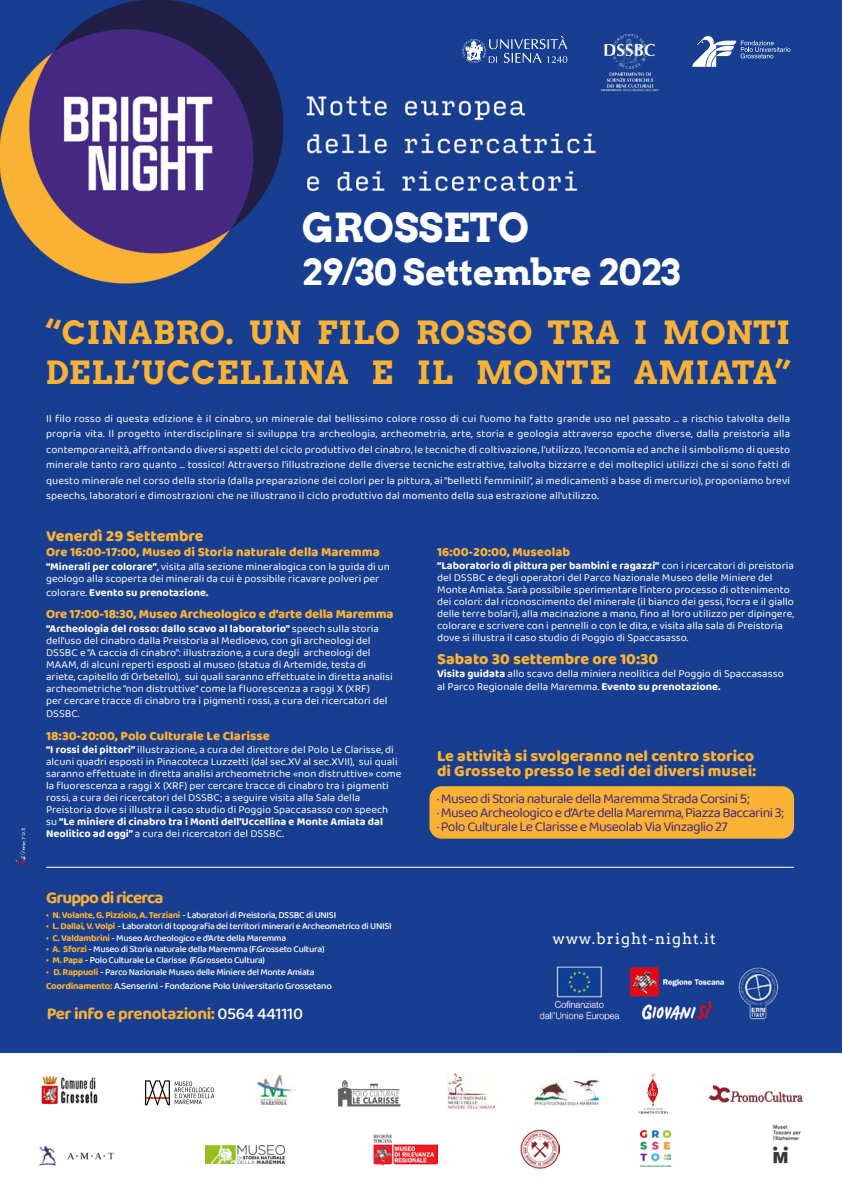
<style>
.page{position:relative;width:842px;height:1191px;background:#fff}
.page>*{position:absolute;margin:0;border:0;box-sizing:border-box;transform-origin:0 0}
.t1{font:700 40px "Arvo";color:#fff}
.t2{font:700 36px "Arvo";letter-spacing:-.01em;color:#fff}
.t3{font:700 32px/39.7px "Arvo";letter-spacing:.03em;color:#f9b234}
.t4{font:700 17px "Baloo 2";letter-spacing:-.04em;color:#f9b234}
.t5{font:800 16.1px/14.9px "Baloo 2";color:#f9b234}
.t6{font:800 16px "Baloo 2";color:#f9b234}
.t7{font:15.1px "Arvo";letter-spacing:.075em;color:#fff}
.t8{font:14px/14px "Baloo 2";letter-spacing:-.04em;color:#452882}
.t9{font:800 13px "Baloo 2";color:#f9b234}
.t10{font:11px/12px "Baloo 2";color:#fff}
.t11{font:700 11px "Baloo 2";color:#fff}
.t12{font:500 9.7px "Baloo 2";letter-spacing:-.03em;color:#fff}
.t13{font:500 9.5px "Baloo 2";letter-spacing:-.03em;color:#fff}
.s1{font-weight:700}
.s2{font-weight:400}
.s3{font-weight:700;color:#f9b234}
.s4{font-weight:500;color:#fff}
</style>
<div class="page">
<img style="left:0;top:0;width:842px;height:944px">
<div style="left:0;top:944px;width:842px;height:108px;background:#183e91"></div>
<div style="left:429px;top:786px;width:365px;height:52px;background:#f9b234;border-radius:12px"></div>
<hr style="left:46px;top:866px;width:748px;height:1px;background:#fff">
<img style="left:39px;top:1146px;width:76px;height:20px">
<img style="left:374px;top:1134px;width:64px;height:32px">
<img style="left:206px;top:1145px;width:79px;height:19px">
<img style="left:520px;top:1129px;width:39px;height:39px">
<img style="left:772px;top:1124px;width:29px;height:40px">
<img style="left:640px;top:1130px;width:31px;height:36px">
<img style="left:505px;top:957px;width:276px;height:62px">
<img style="left:708px;top:1085px;width:95px;height:17px">
<img style="left:41px;top:1076px;width:57px;height:29px">
<svg style="left:145px;top:1080px;width:69px;height:25px"></svg>
<svg style="left:639px;top:1073px;width:29px;height:40px"></svg>
<img style="left:257px;top:1074px;width:38px;height:30px">
<img style="left:338px;top:1080px;width:63px;height:27px">
<img style="left:447px;top:1072px;width:48px;height:37px">
<img style="left:533px;top:1078px;width:67px;height:28px">
<img style="left:600px;top:34px;width:59px;height:58px">
<svg style="left:462px;top:36px;width:105px;height:27px;background:#4866a8"></svg>
<svg style="left:692px;top:36px;width:98px;height:31px;background:#506cab"></svg>
<img style="left:16px;top:828px;width:11px;height:38px">
<h1 class="t1" style="left:302px;top:204px;width:229px">GROSSETO</h1>
<h2 class="t2" style="left:302px;top:251px;width:380px">29/30 Settembre 2023</h2>
<h3 class="t3" style="left:46px;top:313px;width:746px">“CINABRO. UN FILO ROSSO TRA I MONTI<br>DELL’UCCELLINA E IL MONTE AMIATA”</h3>
<p class="t10" style="left:46px;top:411px;width:746px;line-height:15.5px;text-align:justify">Il filo rosso di questa edizione è il cinabro, un minerale dal bellissimo colore rosso di cui l’uomo ha fatto grande uso nel passato … a rischio talvolta della propria vita. Il progetto interdisciplinare si sviluppa tra archeologia, archeometria, arte, storia e geologia attraverso epoche diverse, dalla preistoria alla contemporaneità, affrontando diversi aspetti del ciclo produttivo del cinabro, le tecniche di coltivazione, l’utilizzo, l’economia ed anche il simbolismo di questo minerale tanto raro quanto … tossico! Attraverso l’illustrazione delle diverse tecniche estrattive, talvolta bizzarre e dei molteplici utilizzi che si sono fatti di questo minerale nel corso della storia (dalla preparazione dei colori per la pittura, ai “belletti femminili”, ai medicamenti a base di mercurio), proponiamo brevi speechs, laboratori e dimostrazioni che ne illustrano il ciclo produttivo dal momento della sua estrazione all’utilizzo.</p>
<h3 class="t6" style="left:46px;top:525px;width:159px">Venerdì 29 Settembre</h3>
<p class="t9" style="left:46px;top:543px;width:335px">Ore 16:00-17:00, Museo di Storia naturale della Maremma</p>
<p class="t10" style="left:46px;top:561px;width:345px"><span class="s1">“Minerali per colorare”</span>, visita alla sezione mineralogica con la guida di un geologo alla scoperta dei minerali da cui è possibile ricavare polveri per</p>
<p class="t11" style="left:46px;top:584px;width:164px"><span class="s2">colorare.</span> Evento su prenotazione.</p>
<p class="t9" style="left:46px;top:605px;width:349px">Ore 17:00-18:30, Museo Archeologico e d’arte della Maremma</p>
<p class="t10" style="left:46px;top:623px;width:348px"><span class="s1">“Archeologia del rosso: dallo scavo al laboratorio”</span> speech sulla storia dell’uso del cinabro dalla Preistoria al Medioevo, con gli archeologi del DSSBC e “A caccia di cinabro”: illustrazione, a cura degli archeologi del MAAM, di alcuni reperti esposti al museo (statua di Artemide, testa di ariete, capitello di Orbetello), sui quali saranno effettuate in diretta analisi archeometriche “non distruttive” come la fluorescenza a raggi X (XRF)<br>per cercare tracce di cinabro tra i pigmenti rossi, a cura dei ricercatori del</p>
<p class="t10" style="left:46px;top:708px;width:35px">DSSBC.</p>
<p class="t9" style="left:46px;top:727px;width:225px">18:30-20:00, Polo Culturale Le Clarisse</p>
<p class="t10" style="left:46px;top:744px;width:357px"><span class="s1">“I rossi dei pittori”</span> illustrazione, a cura del direttore del Polo Le Clarisse, di alcuni quadri esposti in Pinacoteca Luzzetti (dal sec.XV al sec.XVII), sui quali saranno effettuate in diretta analisi archeometriche «non distruttive» come la fluorescenza a raggi X (XRF) per cercare tracce di cinabro tra i pigmenti rossi, a cura dei ricercatori del DSSBC; a seguire visita alla Sala della Preistoria dove si illustra il caso studio di Poggio Spaccasasso con speech su <span class="s1">“Le miniere di cinabro tra i Monti dell’Uccellina e Monte Amiata dal Neolitico ad oggi”</span> a cura dei ricercatori del DSSBC.</p>
<h3 class="t4" style="left:46px;top:886px;width:119px">Gruppo di ricerca</h3>
<p class="t13" style="left:46px;top:908px;width:292px"><span class="s3">• N. Volante, G. Pizziolo, A. Terziani</span> - Laboratori di Preistoria, DSSBC di UNISI</p>
<p class="t13" style="left:46px;top:919px;width:347px"><span class="s3">• L. Dallai, V. Volpi</span> - Laboratori di topografia dei territori minerari e Archeometrico di UNISI</p>
<p class="t13" style="left:46px;top:931px;width:242px"><span class="s3">• C. Valdambrini</span> - Museo Archeologico e d’Arte della Maremma</p>
<p class="t13" style="left:46px;top:942px;width:280px"><span class="s3">• A. Sforzi</span> - Museo di Storia naturale della Maremma (F.Grosseto Cultura)</p>
<p class="t13" style="left:46px;top:953px;width:220px"><span class="s3">• M. Papa</span> - Polo Culturale Le Clarisse (F.Grosseto Cultura)</p>
<p class="t13" style="left:46px;top:965px;width:270px"><span class="s3">• D. Rappuoli</span> - Parco Nazionale Museo delle Miniere del Monte Amiata</p>
<p class="t12" style="left:46px;top:979px;width:287px"><span class="s3">Coordinamento:</span> A.Senserini - Fondazione Polo Universitario Grossetano</p>
<h3 class="t4" style="left:47px;top:1001px;width:258px">Per info e prenotazioni: <span class="s4">0564 441110</span></h3>
<p class="t9" style="left:437px;top:543px;width:134px">16:00-20:00, Museolab</p>
<p class="t10" style="left:437px;top:560px;width:358px"><span class="s1">“Laboratorio di pittura per bambini e ragazzi”</span> con i ricercatori di preistoria del DSSBC e degli operatori del Parco Nazionale Museo delle Miniere del Monte Amiata. Sarà possibile sperimentare l’intero processo di ottenimento dei colori: dal riconoscimento del minerale (il bianco dei gessi, l’ocra e il giallo delle terre bolari), alla macinazione a mano, fino al loro utilizzo per dipingere, colorare e scrivere con i pennelli o con le dita, e visita alla sala di Preistoria dove si illustra il caso studio di Poggio di Spaccasasso.</p>
<h3 class="t6" style="left:437px;top:647px;width:223px">Sabato 30 settembre ore 10:30</h3>
<p class="t10" style="left:437px;top:667px;width:348px;line-height:13px"><span class="s1">Visita guidata</span> allo scavo della miniera neolitica del Poggio di Spaccasasso al Parco Regionale della Maremma. <span class="s1">Evento su prenotazione.</span></p>
<h3 class="t5" style="left:437px;top:749px;width:321px">Le attività si svolgeranno nel centro storico di Grosseto presso le sedi dei diversi musei:</h3>
<p class="t8" style="left:437px;top:792px;width:349px">· Museo di Storia naturale della Maremma Strada Corsini 5;<br>· Museo Archeologico e d’Arte della Maremma, Piazza Baccarini 3; · Polo Culturale Le Clarisse e Museolab Via Vinzaglio 27</p>
<h3 class="t7" style="left:553px;top:930px;width:165px">www.bright-night.it</h3>
</div>
